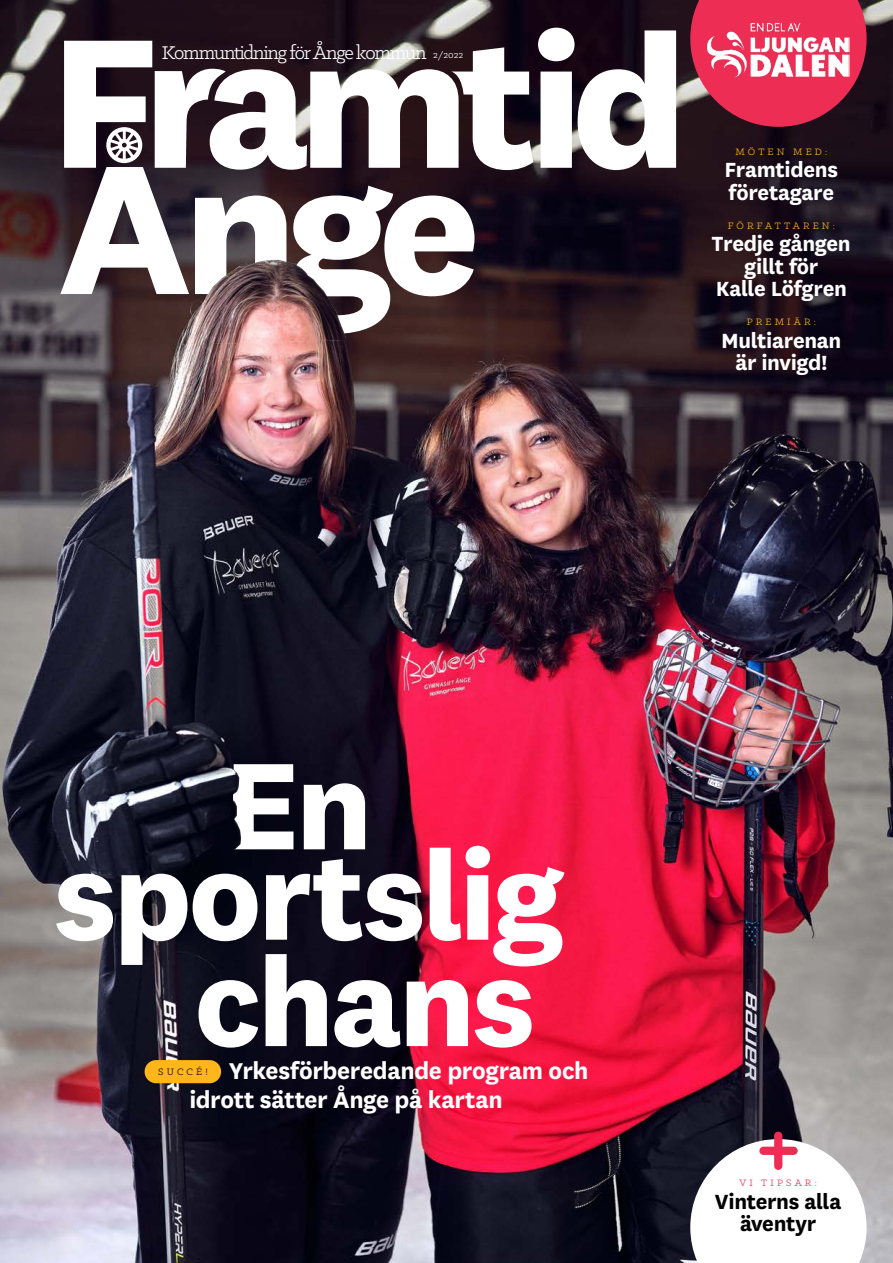
<style>
.page{position:relative;width:893px;height:1263px;background:#fff}
.page>*{position:absolute;margin:0;border:0;box-sizing:border-box;transform-origin:0 0}
.t1{font:700 127.5px/90.3px "National 2";letter-spacing:-.02em;color:#fff;text-align:center}
.t2{font:700 26.7px/28.7px "National";letter-spacing:-.015em;color:#fff}
.t3{font:700 24px/22.5px "National";letter-spacing:-.015em;color:#fff;text-align:center}
.t4{font:700 24px/22.5px "National";letter-spacing:-.015em;color:#000;text-align:center}
.t5{font:20.85px "Klinic Slab";letter-spacing:-.06em;color:#fff}
.t6{font:10.5px "Klinic Slab";letter-spacing:.3em;color:#ffb61a}
.t7{font:10.5px "Klinic Slab";letter-spacing:.3em;color:#ee2d55}
.t8{font:10.5px "Klinic Slab";letter-spacing:.3em;color:#000}
.s1{font-size:10.5px}
</style>
<div class="page">
<img style="left:0;top:0;width:893px;height:1263px">
<svg style="left:60px;top:167px;width:414px;height:167px"></svg>
<svg style="left:210px;top:28px;width:466px;height:142px"></svg>
<svg style="left:64px;top:41px;width:162px;height:127px"></svg>
<svg style="left:690px;top:0;width:177px;height:127px;background:#bc2a49"></svg>
<svg style="left:690px;top:1139px;width:177px;height:124px"></svg>
<img style="left:703px;top:22px;width:147px;height:56px">
<div style="left:145px;top:1060px;width:76px;height:23px;background:#ffb61a;border-radius:12px"></div>
<img style="left:170px;top:722px;width:71px;height:151px">
<img style="left:180px;top:260px;width:167px;height:85px">
<div style="left:774px;top:1132px;width:8px;height:38px;background:#ee2d55;border-radius:4px"></div>
<div style="left:759px;top:1147px;width:39px;height:8px;background:#ee2d55;border-radius:4px"></div>
<p class="t5" style="left:162px;top:39px;width:303px">Kommuntidning för Ånge kommun <span class="s1">2/2022</span></p>
<p class="t6" style="left:735px;top:145px;width:93px">MÖTEN MED:</p>
<p class="t3" style="left:725px;top:157px;width:115px;text-align:left">Framtidens företagare</p>
<p class="t6" style="left:728px;top:219px;width:109px">FÖRFATTAREN:</p>
<p class="t3" style="left:712px;top:231px;width:140px">Tredje gången gillt för<br>Kalle Löfgren</p>
<p class="t6" style="left:747px;top:316px;width:71px">PREMIÄR:</p>
<p class="t3" style="left:721px;top:328px;width:122px">Multiarenan är invigd!</p>
<h1 class="t1" style="left:54px;top:759px;width:512px">En sportslig</h1>
<h1 class="t1" style="left:195px;top:956px;width:342px">chans</h1>
<p class="t2" style="left:189px;top:1054px;width:401px;text-indent:40px">Yrkesförberedande program och idrott sätter Ånge på kartan</p>
<p class="t8" style="left:158px;top:1065px;width:51px">SUCCÉ!</p>
<p class="t7" style="left:739px;top:1176px;width:79px">VI TIPSAR:</p>
<p class="t4" style="left:715px;top:1189px;width:128px">Vinterns alla äventyr</p>
</div>
